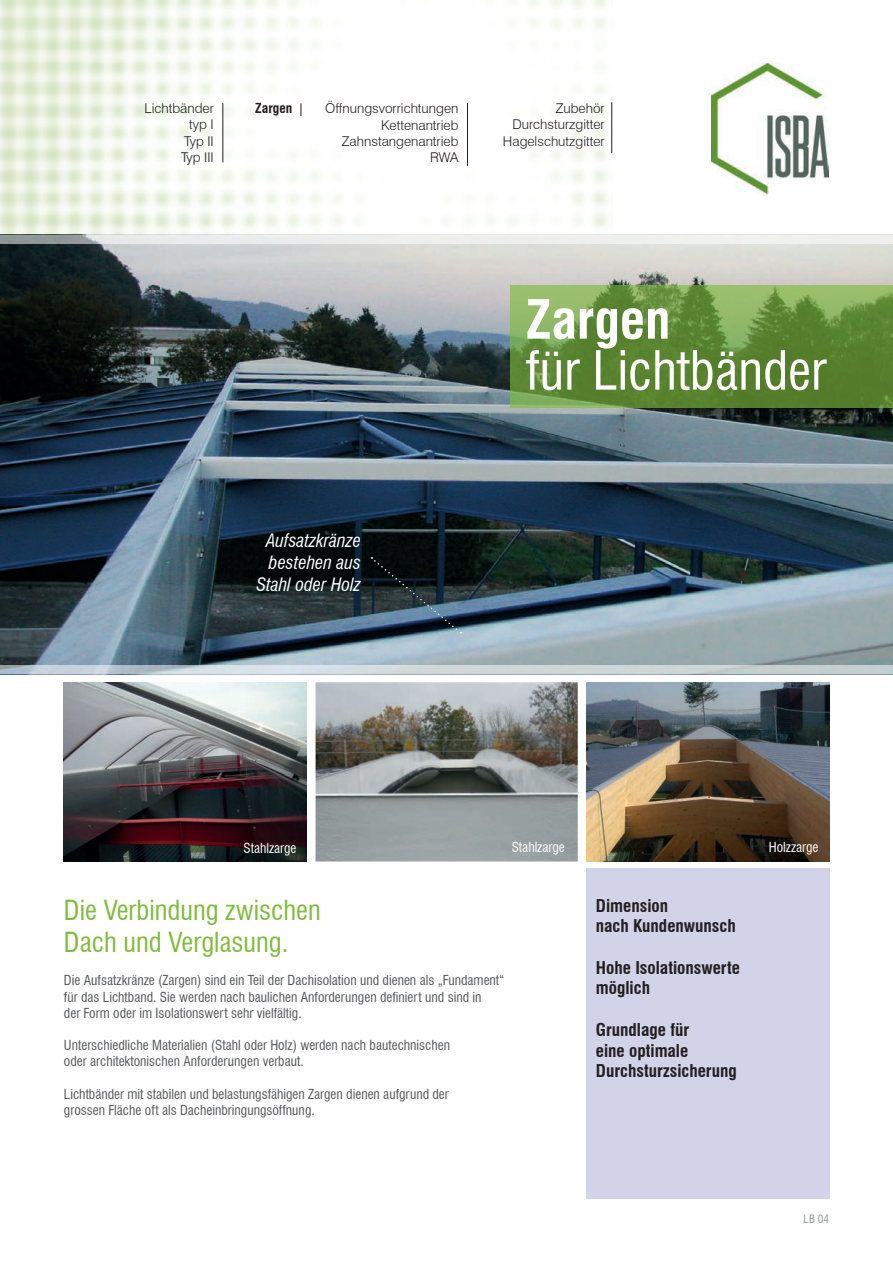
<style>
.page{position:relative;width:893px;height:1263px;background:#fff}
.page>*{position:absolute;margin:0;border:0;box-sizing:border-box;transform-origin:0 0}
.t1{font:condensed 52.5px "Swiss 721 BT";color:#fff}
.t2{font:700 condensed 52.5px "Swiss 721 BT";color:#fff}
.t3{font:condensed 27px/32.4px "Swiss 721 BT";color:#80bc3c}
.t4{font:italic condensed 18px/21.6px "Swiss 721 BT";color:#fff;text-align:right}
.t5{font:700 condensed 17.25px/20.7px "Swiss 721 BT";color:#231f20}
.t6{font:condensed 13.5px/16.2px "Swiss 721 BT";color:#57585a}
.t7{font:300 13.5px/16.2px "Swiss 721 BT";color:#231f20;text-align:right}
.t8{font:condensed 13.5px "Swiss 721 BT";color:#fff}
.t9{font:700 condensed 13.5px "Swiss 721 BT";color:#231f20}
.t10{font:condensed 11.25px "Swiss 721 BT";color:#939598}
</style>
<div class="page">
<img style="left:0;top:243px;width:893px;height:422px">
<svg style="left:0;top:665px;width:893px;height:9px;background:#c9d3d7"></svg>
<svg style="left:0;top:235px;width:893px;height:8px;fill:#eeefed"></svg>
<img style="left:0;top:0;width:613px;height:235px">
<img style="left:711px;top:64px;width:117px;height:130px">
<div style="left:586px;top:868px;width:243px;height:331px;background:#d2d2e9"></div>
<svg style="left:510px;top:285px;width:383px;height:123px;background:#668f3d"></svg>
<img style="left:586px;top:682px;width:243px;height:179px">
<img style="left:316px;top:682px;width:262px;height:179px">
<img style="left:64px;top:682px;width:243px;height:179px">
<svg style="left:371px;top:557px;width:90px;height:76px;background:#24333e"></svg>
<hr style="left:223px;top:103px;width:1px;height:59px;background:#231f20">
<hr style="left:611px;top:102px;width:1px;height:51px;background:#231f20">
<svg style="left:301px;top:103px;width:1px;height:13px"></svg>
<hr style="left:467px;top:103px;width:1px;height:63px;background:#231f20">
<p class="t7" style="left:145px;top:100px;width:71px">Lichtbänder typ I<br>Typ II<br>Typ III</p>
<p class="t9" style="left:255px;top:100px;width:39px">Zargen</p>
<p class="t7" style="left:325px;top:100px;width:135px">Öffnungsvorrichtungen<br>Kettenantrieb<br>Zahnstangenantrieb<br>RWA</p>
<p class="t7" style="left:503px;top:100px;width:103px">Zubehör<br>Durchsturzgitter<br>Hagelschutzgitter</p>
<h3 class="t4" style="left:256px;top:530px;width:106px">Aufsatzkränze bestehen aus<br>Stahl oder Holz</h3>
<h1 class="t2" style="left:526px;top:288px;width:146px">Zargen</h1>
<h1 class="t1" style="left:526px;top:339px;width:302px">für Lichtbänder</h1>
<p class="t8" style="left:243px;top:840px;width:55px">Stahlzarge</p>
<p class="t8" style="left:512px;top:839px;width:55px">Stahlzarge</p>
<p class="t8" style="left:769px;top:839px;width:51px">Holzzarge</p>
<h2 class="t3" style="left:64px;top:894px;width:258px">Die Verbindung zwischen<br>Dach und Verglasung.</h2>
<p class="t6" style="left:64px;top:972px;width:442px">Die Aufsatzkränze (Zargen) sind ein Teil der Dachisolation und dienen als „Fundament“ für das Lichtband. Sie werden nach baulichen Anforderungen definiert und sind in<br>der Form oder im Isolationswert sehr vielfältig.</p>
<p class="t6" style="left:64px;top:1037px;width:388px">Unterschiedliche Materialien (Stahl oder Holz) werden nach bautechnischen oder architektonischen Anforderungen verbaut.</p>
<p class="t6" style="left:64px;top:1086px;width:386px">Lichtbänder mit stabilen und belastungsfähigen Zargen dienen aufgrund der grossen Fläche oft als Dacheinbringungsöffnung.</p>
<p class="t5" style="left:596px;top:895px;width:141px">Dimension<br>nach Kundenwunsch</p>
<p class="t5" style="left:596px;top:957px;width:146px">Hohe Isolationswerte möglich</p>
<p class="t5" style="left:596px;top:1019px;width:142px">Grundlage für<br>eine optimale<br>Durchsturzsicherung</p>
<p class="t10" style="left:804px;top:1212px;width:27px">LB 04</p>
</div>
